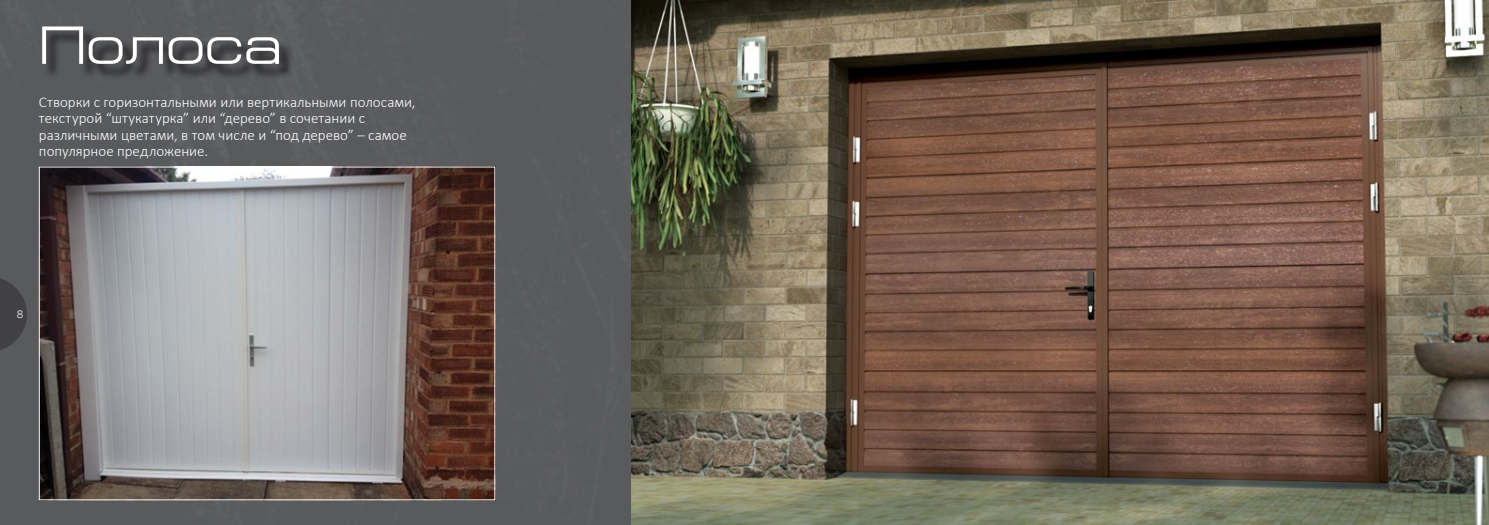
<style>
.page{position:relative;width:1489px;height:525px;background:#fff}
.page>*{position:absolute;margin:0;border:0;box-sizing:border-box;transform-origin:0 0}
.t1{font:53.75px "Europe Ext";letter-spacing:.005em;color:#fff}
.t2{font:300 15px/16.2px "Calibri";color:#fff}
.t3{font:11.25px "Franklin Gothic";color:#d1d3d4}
</style>
<div class="page">
<div style="left:0;top:0;width:632px;height:524px;background:#595a5c"></div>
<svg style="left:0;top:276px;width:27px;height:76px;background:#484749"></svg>
<img style="left:632px;top:0;width:856px;height:524px">
<img style="left:41px;top:169px;width:452px;height:329px">
<div style="left:39px;top:167px;width:456px;height:333px;border:1px solid #fff"></div>
<div style="left:43px;top:29px;width:251px;height:50px;background:#000;opacity:.75"></div>
<h1 class="t1" style="left:39px;top:16px;width:245px">Полоса</h1>
<p class="t2" style="left:39px;top:93px;width:378px">Створки с горизонтальными или вертикальными полосами, текстурой “штукатурка” или “дерево” в сочетании с различными цветами, в том числе и “под дерево” – самое популярное предложение.</p>
<p class="t3" style="left:17px;top:307px;width:8px">8</p>
</div>
